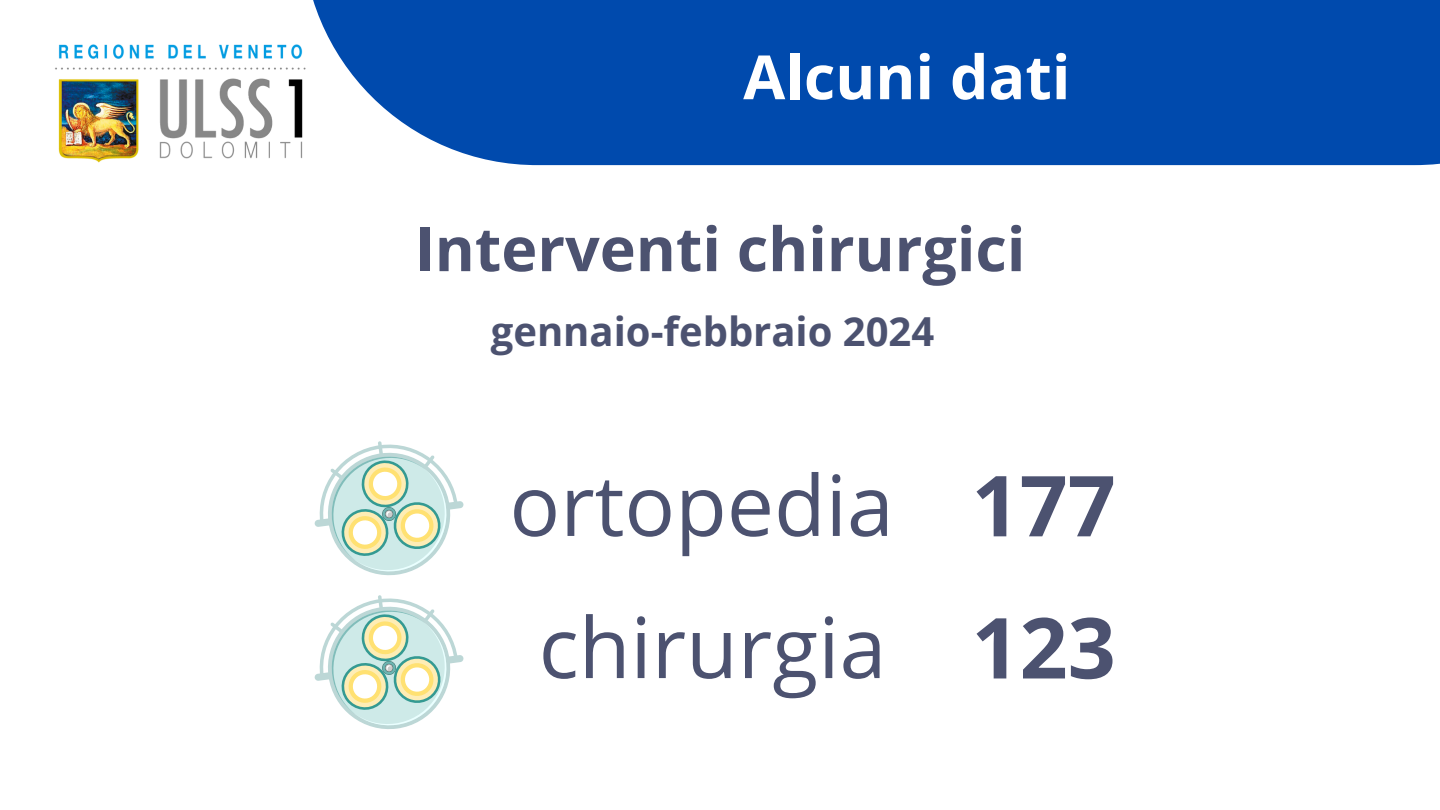
<style>
.page{position:relative;width:1440px;height:810px;background:#fff}
.page>*{position:absolute;margin:0;border:0;box-sizing:border-box;transform-origin:0 0}
.t1{font:84.2px "Open Sans";color:#4c5270}
.t2{font:700 84.2px "Open Sans";color:#4c5270}
.t3{font:700 61px "Open Sans";color:#4c5270}
.t4{font:700 61px "Open Sans";color:#fff}
.t5{font:700 40px "Open Sans";color:#4c5270}
</style>
<div class="page">
<img style="left:55px;top:44px;width:247px;height:119px">
<div style="left:302px;top:0;width:1138px;height:166px;background:#004aad"></div>
<svg style="left:314px;top:441px;width:150px;height:134px"></svg>
<svg style="left:314px;top:595px;width:150px;height:134px"></svg>
<p class="t4" style="left:743px;top:34px;width:329px">Alcuni dati</p>
<h3 class="t3" style="left:415px;top:206px;width:612px">Interventi chirurgici</h3>
<h2 class="t5" style="left:491px;top:303px;width:445px">gennaio-febbraio 2024</h2>
<h3 class="t1" style="left:509px;top:446px;width:386px">ortopedia</h3>
<p class="t2" style="left:972px;top:446px;width:146px">177</p>
<p class="t1" style="left:539px;top:588px;width:349px">chirurgia</p>
<p class="t2" style="left:972px;top:589px;width:146px">123</p>
</div>
